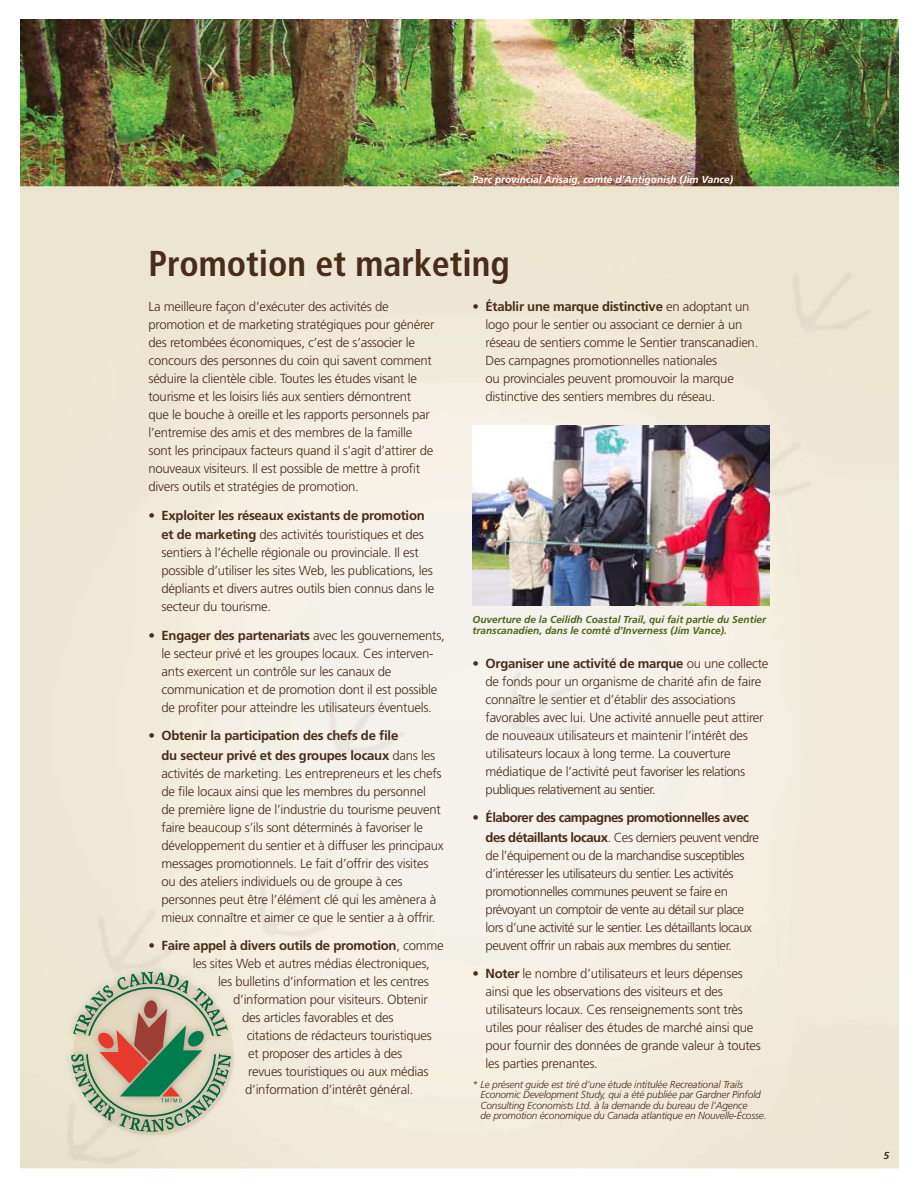
<style>
.page{position:relative;width:918px;height:1188px;background:#fff}
.page>*{position:absolute;margin:0;border:0;box-sizing:border-box;transform-origin:0 0}
.t1{font:700 condensed 36px "Frutiger LT Std";color:#492c1a}
.t2{font:300 13.2px/18px "Frutiger LT Std";letter-spacing:-.02em;color:#492c1a}
.t3{font:300 13.2px/18px "Frutiger LT Std";letter-spacing:-.04em;color:#492c1a}
.t4{font:700 13.2px/19.5px "Frutiger LT Std";letter-spacing:-.02em;color:#492c1a;text-align:right}
.t5{font:700 13.2px/19.5px "Frutiger LT Std";letter-spacing:-.04em;color:#492c1a}
.t6{font:italic 300 10.2px/10.5px "Frutiger LT Std";letter-spacing:-.02em;color:#492c1a}
.t7{font:italic 700 10.2px/10.5px "Frutiger LT Std";color:#4c6617}
.t8{font:italic 700 10.2px "Frutiger LT Std";color:#fff}
.t9{font:italic 700 10.2px "Frutiger LT Std";color:#492c1a}
.s1{font-weight:300}
.s2{font-weight:700}
</style>
<div class="page">
<img style="left:20px;top:20px;width:879px;height:1148px">
<img style="left:472px;top:426px;width:298px;height:180px">
<div style="left:62px;top:963px;width:177px;height:178px;background:#ece6d1"></div>
<svg style="left:71px;top:972px;width:160px;height:160px"></svg>
<svg style="left:73px;top:975px;width:161px;height:160px"></svg>
<p class="t8" style="left:472px;top:174px;width:262px">Parc provincial Arisaig, comté d’Antigonish (Jim Vance)</p>
<h1 class="t1" style="left:148px;top:242px;width:363px">Promotion et marketing</h1>
<p class="t2" style="left:148px;top:298px;width:288px">La meilleure façon d’exécuter des activités de promotion et de marketing stratégiques pour générer des retombées économiques, c’est de s’associer le concours des personnes du coin qui savent comment séduire la clientèle cible. Toutes les études visant le tourisme et les loisirs liés aux sentiers démontrent que le bouche à oreille et les rapports personnels par l’entremise des amis et des membres de la famille sont les principaux facteurs quand il s’agit d’attirer de nouveaux visiteurs. Il est possible de mettre à profit divers outils et stratégies de promotion.</p>
<p class="t4" style="left:148px;top:506px;width:278px"><span class="s1">•</span> Exploiter les réseaux existants de promotion et de marketing <span class="s1">des activités touristiques et des</span></p>
<p class="t2" style="left:162px;top:544px;width:274px">sentiers à l’échelle régionale ou provinciale. Il est possible d’utiliser les sites Web, les publications, les dépliants et divers autres outils bien connus dans le secteur du tourisme.</p>
<p class="t2" style="left:162px;top:626px;width:285px;text-indent:-13px">• <span class="s2">Engager des partenariats</span> avec les gouvernements, le secteur privé et les groupes locaux. Ces interven&shy;ants exercent un contrôle sur les canaux de communication et de promotion dont il est possible de profiter pour atteindre les utilisateurs éventuels.</p>
<p class="t4" style="left:162px;top:726px;width:275px;text-align:left;text-indent:-13px"><span class="s1">•</span> Obtenir la participation des chefs de file<br>du secteur privé et des groupes locaux <span class="s1">dans les</span></p>
<p class="t2" style="left:162px;top:764px;width:284px">activités de marketing. Les entrepreneurs et les chefs de file locaux ainsi que les membres du personnel<br>de première ligne de l’industrie du tourisme peuvent faire beaucoup s’ils sont déterminés à favoriser le développement du sentier et à diffuser les principaux messages promotionnels. Le fait d’offrir des visites ou des ateliers individuels ou de groupe à ces personnes peut être l’élément clé qui les amènera à mieux connaître et aimer ce que le sentier a à offrir.</p>
<p class="t2" style="left:193px;top:937px;width:252px;text-indent:-44px">• <span class="s2">Faire appel à divers outils de promotion</span>, comme les sites Web et autres médias électroniques,</p>
<p class="t2" style="left:218px;top:973px;width:212px">les bulletins d’information et les centres</p>
<p class="t2" style="left:233px;top:991px;width:196px">d’information pour visiteurs. Obtenir</p>
<p class="t2" style="left:242px;top:1009px;width:153px">des articles favorables et des</p>
<p class="t2" style="left:247px;top:1027px;width:187px">citations de rédacteurs touristiques</p>
<p class="t2" style="left:248px;top:1045px;width:156px">et proposer des articles à des</p>
<p class="t2" style="left:248px;top:1063px;width:182px">revues touristiques ou aux médias</p>
<p class="t2" style="left:245px;top:1081px;width:170px">d’information d’intérêt général.</p>
<p class="t2" style="left:486px;top:298px;width:274px;text-indent:-13px">• <span class="s2">Établir une marque distinctive</span> en adoptant un logo pour le sentier ou associant ce dernier à un réseau de sentiers comme le Sentier transcanadien.<br>Des campagnes promotionnelles nationales<br>ou provinciales peuvent promouvoir la marque distinctive des sentiers membres du réseau.</p>
<p class="t7" style="left:472px;top:615px;width:295px">Ouverture de la Ceilidh Coastal Trail, qui fait partie du Sentier transcanadien, dans le comté d’Inverness (Jim Vance).</p>
<p class="t2" style="left:486px;top:654px;width:284px;text-indent:-13px">• <span class="s2">Organiser une activité de marque</span> ou une collecte de fonds pour un organisme de charité afin de faire connaître le sentier et d’établir des associations favorables avec lui. Une activité annuelle peut attirer de nouveaux utilisateurs et maintenir l’intérêt des utilisateurs locaux à long terme. La couverture médiatique de l’activité peut favoriser les relations publiques relativement au sentier.</p>
<p class="t5" style="left:486px;top:808px;width:275px;text-indent:-13px"><span class="s1">•</span> Élaborer des campagnes promotionnelles avec des détaillants locaux<span class="s1">. Ces derniers peuvent vendre</span></p>
<p class="t3" style="left:486px;top:846px;width:268px">de l’équipement ou de la marchandise susceptibles d’intéresser les utilisateurs du sentier. Les activités promotionnelles communes peuvent se faire en prévoyant un comptoir de vente au détail sur place lors d’une activité sur le sentier. Les détaillants locaux peuvent offrir un rabais aux membres du sentier.</p>
<p class="t2" style="left:486px;top:965px;width:277px;text-indent:-13px">• <span class="s2">Noter</span> le nombre d’utilisateurs et leurs dépenses ainsi que les observations des visiteurs et des utilisateurs locaux. Ces renseignements sont très utiles pour réaliser des études de marché ainsi que pour fournir des données de grande valeur à toutes les parties prenantes.</p>
<p class="t6" style="left:481px;top:1079px;width:288px;text-indent:-8px">* Le présent guide est tiré d’une étude intitulée Recreational Trails Economic Development Study, qui a été publiée par Gardner Pinfold Consulting Economists Ltd. à la demande du bureau de l’Agence<br>de promotion économique du Canada atlantique en Nouvelle-Écosse.</p>
<p class="t9" style="left:883px;top:1150px;width:7px">5</p>
</div>
